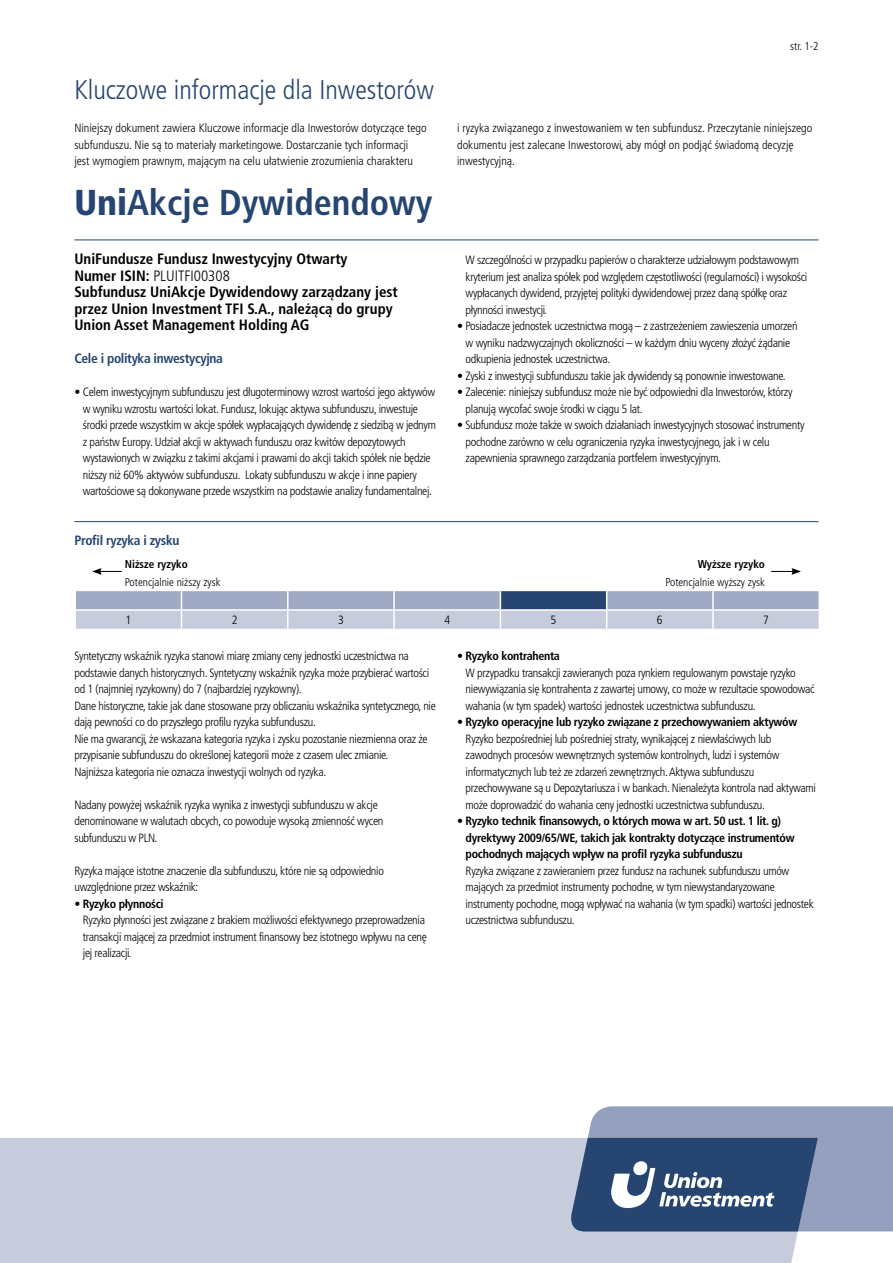
<style>
.page{position:relative;width:893px;height:1263px;background:#fff}
.page>*{position:absolute;margin:0;border:0;box-sizing:border-box;transform-origin:0 0}
.t1{font:700 condensed 36px "Frutiger LT Pro";color:#264570}
.t2{font:300 condensed 27px "Frutiger LT Pro";color:#264570}
.t3{font:700 condensed 15px/16.5px "Frutiger LT Pro";color:#000}
.t4{font:700 condensed 13.5px "Frutiger LT Pro";letter-spacing:-.025em;color:#264570}
.t5{font:300 condensed 12px/16.5px "Frutiger LT Pro";letter-spacing:-.025em;color:#000}
.t6{font:300 condensed 12px/16.5px "Frutiger LT Pro";color:#000}
.t7{font:700 condensed 12px/16.5px "Frutiger LT Pro";letter-spacing:-.025em;color:#000}
.t8{font:300 condensed 11.25px "Frutiger LT Pro";color:#000}
.t9{font:700 condensed 11.25px "Frutiger LT Pro";color:#000}
.s1{font-weight:900}
.s2{font-weight:300}
.s3{font-weight:700}
</style>
<div class="page">
<div style="left:0;top:1138px;width:818px;height:125px;background:#c7ccdd"></div>
<svg style="left:568px;top:1106px;width:325px;height:125px;background:#6a7d9e"></svg>
<hr style="left:74px;top:240px;width:745px;height:1px;background:#264570">
<hr style="left:74px;top:521px;width:745px;height:1px;background:#264570">
<svg style="left:75px;top:590px;width:744px;height:39px;background:#b0b9ce"></svg>
<hr style="left:500px;top:609px;width:107px;height:2px;background:#fff">
<hr style="left:607px;top:609px;width:106px;height:2px;background:#fff">
<hr style="left:713px;top:609px;width:107px;height:2px;background:#fff">
<svg style="left:92px;top:568px;width:30px;height:7px"></svg>
<svg style="left:771px;top:568px;width:30px;height:7px"></svg>
<h2 class="t2" style="left:74px;top:74px;width:361px">Kluczowe informacje dla Inwestorów</h2>
<p class="t8" style="left:790px;top:39px;width:30px">str. 1-2</p>
<p class="t6" style="left:74px;top:120px;width:354px">Niniejszy dokument zawiera Kluczowe informacje dla Inwestorów dotyczące tego subfunduszu. Nie są to materiały marketingowe. Dostarczanie tych informacji<br>jest wymogiem prawnym, mającym na celu ułatwienie zrozumienia charakteru</p>
<p class="t6" style="left:457px;top:120px;width:357px">i ryzyka związanego z inwestowaniem w ten subfundusz. Przeczytanie niniejszego dokumentu jest zalecane Inwestorowi, aby mógł on podjąć świadomą decyzję inwestycyjną.</p>
<h1 class="t1" style="left:74px;top:181px;width:360px"><span class="s1">Uni</span>Akcje Dywidendowy</h1>
<p class="t3" style="left:74px;top:251px;width:325px">UniFundusze Fundusz Inwestycyjny Otwarty<br>Numer ISIN: <span class="s2">PLUITFI00308<br></span>Subfundusz UniAkcje Dywidendowy zarządzany jest przez Union Investment TFI S.A., należącą do grupy Union Asset Management Holding AG</p>
<p class="t4" style="left:74px;top:350px;width:150px">Cele i polityka inwestycyjna</p>
<p class="t5" style="left:83px;top:384px;width:354px;text-indent:-9px">• Celem inwestycyjnym subfunduszu jest długoterminowy wzrost wartości jego aktywów w wyniku wzrostu wartości lokat. Fundusz, lokując aktywa subfunduszu, inwestuje środki przede wszystkim w akcje spółek wypłacających dywidendę z siedzibą w jednym z państw Europy. Udział akcji w aktywach funduszu oraz kwitów depozytowych wystawionych w związku z takimi akcjami i prawami do akcji takich spółek nie będzie niższy niż 60% aktywów subfunduszu. Lokaty subfunduszu w akcje i inne papiery wartościowe są dokonywane przede wszystkim na podstawie analizy fundamentalnej.</p>
<p class="t4" style="left:74px;top:532px;width:107px">Profil ryzyka i zysku</p>
<p class="t9" style="left:125px;top:557px;width:65px">Niższe ryzyko</p>
<p class="t8" style="left:125px;top:576px;width:97px">Potencjalnie niższy zysk</p>
<p class="t5" style="left:466px;top:252px;width:343px">W szczególności w przypadku papierów o charakterze udziałowym podstawowym kryterium jest analiza spółek pod względem częstotliwości (regularności) i wysokości wypłacanych dywidend, przyjętej polityki dywidendowej przez daną spółkę oraz płynności inwestycji.</p>
<p class="t5" style="left:466px;top:318px;width:333px;text-indent:-9px">• Posiadacze jednostek uczestnictwa mogą – z zastrzeżeniem zawieszenia umorzeń w wyniku nadzwyczajnych okoliczności – w każdym dniu wyceny złożyć żądanie odkupienia jednostek uczestnictwa.</p>
<p class="t5" style="left:457px;top:367px;width:330px">• Zyski z inwestycji subfunduszu takie jak dywidendy są ponownie inwestowane.</p>
<p class="t5" style="left:466px;top:384px;width:328px;text-indent:-9px">• Zalecenie: niniejszy subfundusz może nie być odpowiedni dla Inwestorów, którzy planują wycofać swoje środki w ciągu 5 lat.</p>
<p class="t5" style="left:466px;top:417px;width:340px;text-indent:-9px">• Subfundusz może także w swoich działaniach inwestycyjnych stosować instrumenty pochodne zarówno w celu ograniczenia ryzyka inwestycyjnego, jak i w celu zapewnienia sprawnego zarządzania portfelem inwestycyjnym.</p>
<p class="t9" style="left:698px;top:557px;width:69px">Wyższe ryzyko</p>
<p class="t8" style="left:665px;top:576px;width:101px">Potencjalnie wyższy zysk</p>
<p class="t5" style="left:125px;top:612px;width:7px">1</p>
<p class="t5" style="left:232px;top:612px;width:7px">2</p>
<p class="t5" style="left:338px;top:612px;width:7px">3</p>
<p class="t5" style="left:444px;top:612px;width:7px">4</p>
<p class="t5" style="left:551px;top:612px;width:7px">5</p>
<p class="t5" style="left:657px;top:612px;width:7px">6</p>
<p class="t5" style="left:763px;top:612px;width:7px">7</p>
<p class="t5" style="left:74px;top:648px;width:363px">Syntetyczny wskaźnik ryzyka stanowi miarę zmiany ceny jednostki uczestnictwa na podstawie danych historycznych. Syntetyczny wskaźnik ryzyka może przybierać wartości od 1 (najmniej ryzykowny) do 7 (najbardziej ryzykowny).<br>Dane historyczne, takie jak dane stosowane przy obliczaniu wskaźnika syntetycznego, nie dają pewności co do przyszłego profilu ryzyka subfunduszu.<br>Nie ma gwarancji, że wskazana kategoria ryzyka i zysku pozostanie niezmienna oraz że przypisanie subfunduszu do określonej kategorii może z czasem ulec zmianie.<br>Najniższa kategoria nie oznacza inwestycji wolnych od ryzyka.</p>
<p class="t5" style="left:74px;top:796px;width:310px">Nadany powyżej wskaźnik ryzyka wynika z inwestycji subfunduszu w akcje denominowane w walutach obcych, co powoduje wysoką zmienność wycen subfunduszu w PLN.</p>
<p class="t5" style="left:74px;top:862px;width:311px">Ryzyka mające istotne znaczenie dla subfunduszu, które nie są odpowiednio uwzględnione przez wskaźnik:</p>
<p class="t5" style="left:83px;top:895px;width:345px;text-indent:-9px">• <span class="s3">Ryzyko płynności<br></span>Ryzyko płynności jest związane z brakiem możliwości efektywnego przeprowadzenia transakcji mającej za przedmiot instrument finansowy bez istotnego wpływu na cenę jej realizacji.</p>
<p class="t5" style="left:466px;top:648px;width:350px;text-indent:-9px">• <span class="s3">Ryzyko kontrahenta<br></span>W przypadku transakcji zawieranych poza rynkiem regulowanym powstaje ryzyko niewywiązania się kontrahenta z zawartej umowy, co może w rezultacie spowodować wahania (w tym spadek) wartości jednostek uczestnictwa subfunduszu.</p>
<p class="t5" style="left:466px;top:714px;width:352px;text-indent:-9px">• <span class="s3">Ryzyko operacyjne lub ryzyko związane z przechowywaniem aktywów </span>Ryzyko bezpośredniej lub pośredniej straty, wynikającej z niewłaściwych lub zawodnych procesów wewnętrznych systemów kontrolnych, ludzi i systemów informatycznych lub też ze zdarzeń zewnętrznych. Aktywa subfunduszu przechowywane są u Depozytariusza i w bankach. Nienależyta kontrola nad aktywami może doprowadzić do wahania ceny jednostki uczestnictwa subfunduszu.</p>
<p class="t7" style="left:466px;top:813px;width:330px;text-indent:-9px"><span class="s2">•</span> Ryzyko technik finansowych, o których mowa w art. 50 ust. 1 lit. g) dyrektywy 2009/65/WE, takich jak kontrakty dotyczące instrumentów pochodnych mających wpływ na profil ryzyka subfunduszu</p>
<p class="t5" style="left:466px;top:862px;width:350px">Ryzyka związane z zawieraniem przez fundusz na rachunek subfunduszu umów mających za przedmiot instrumenty pochodne, w tym niewystandaryzowane instrumenty pochodne, mogą wpływać na wahania (w tym spadki) wartości jednostek uczestnictwa subfunduszu.</p>
</div>
